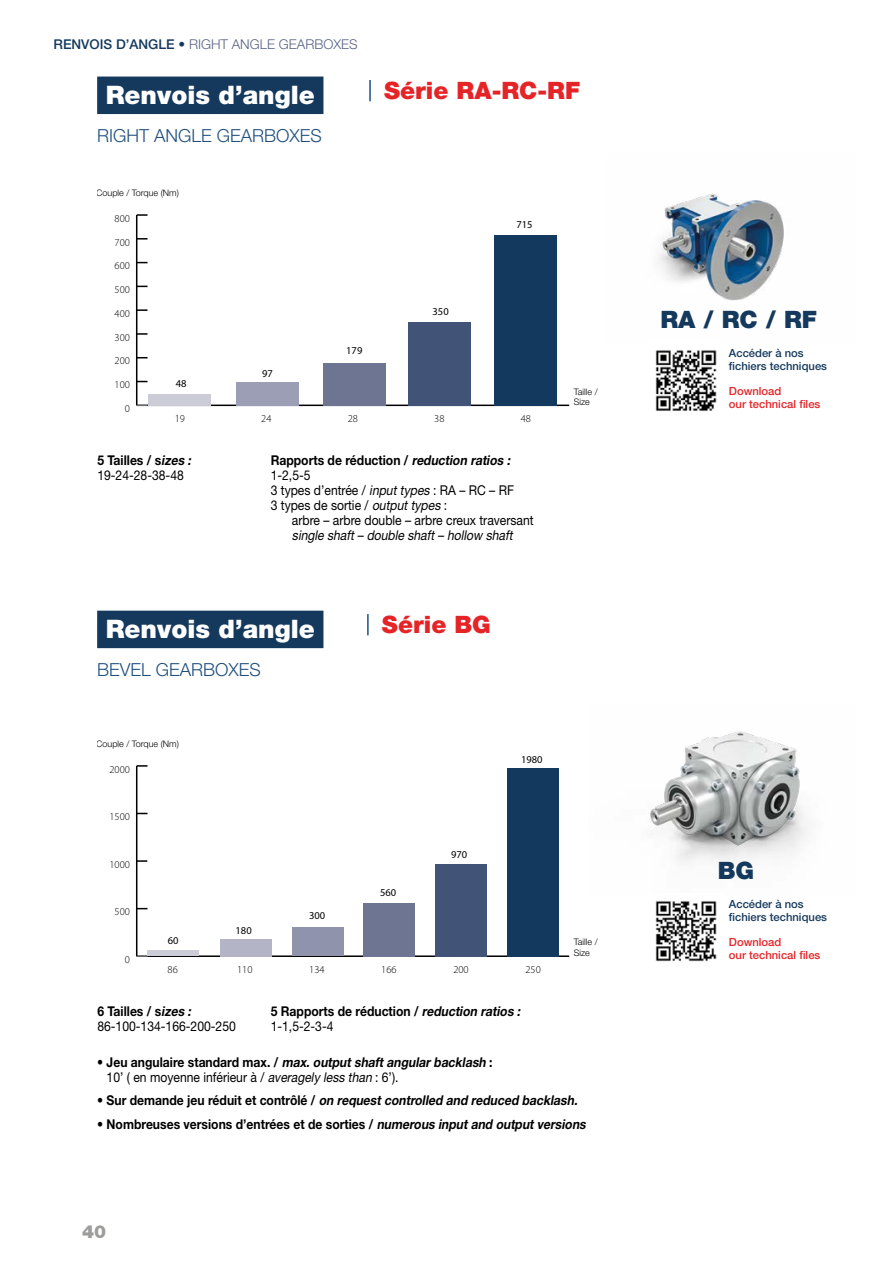
<style>
.page{position:relative;width:893px;height:1263px;background:#fff}
.page>*{position:absolute;margin:0;border:0;box-sizing:border-box;transform-origin:0 0}
.titre1-FR{font:900 25.5px "Helvetica Neue LT Std";color:#fff}
.type_produit{font:900 24px "Helvetica Neue LT Std";color:#e52428}
.type2_produit{font:900 24px "Helvetica Neue LT Std";color:#14395d}
.titre1-GB{font:300 18px "Helvetica Neue LT Std";color:#204f7e}
.t1{font:900 18px "Helvetica Neue LT Std";color:#9d9d9c}
.corps{font:13.5px/15px "Helvetica Neue LT Std";color:#000;scale:.9 1}
.corps-2{font:italic 700 13.5px/15px "Helvetica Neue LT Std";color:#000;scale:.9 1}
.corps-3{font:700 13.5px "Helvetica Neue LT Std";color:#000;scale:.9 1}
.t2{font:300 13.5px "Helvetica Neue LT Std";color:#566383}
.QRCode{font:500 11.25px/12.8px "Helvetica Neue LT Std";color:#14395d}
.QRCode-2{font:500 11.25px/12.8px "Helvetica Neue LT Std";color:#e52428}
.t3{font:300 10.5px "Myriad Pro";color:#000}
.t4{font:10.5px "Myriad Pro";color:#000}
.t5{font:300 9px/10.8px "Helvetica Neue LT Std";color:#000}
.s1{font-weight:500;color:#14395d}
.s2{font-weight:700}
.s3{font-weight:700;font-style:italic}
.s4{font-style:italic}
.s5{font-style:normal}
.s6{font-weight:400;font-style:normal}
.s7{font-weight:400}
</style>
<div class="page">
<div style="left:97px;top:77px;width:226px;height:37px;background:#14395d"></div>
<div style="left:97px;top:611px;width:226px;height:37px;background:#14395d"></div>
<hr style="left:369px;top:80px;width:2px;height:21px;background:#204f7e">
<hr style="left:367px;top:614px;width:2px;height:21px;background:#204f7e">
<img style="left:659px;top:193px;width:125px;height:108px">
<img style="left:650px;top:731px;width:157px;height:132px">
<img style="left:655px;top:350px;width:62px;height:61px">
<img style="left:655px;top:901px;width:62px;height:61px">
<hr style="left:137px;top:405px;width:432px;height:1px;background:#000">
<hr style="left:136px;top:215px;width:1px;height:190px;background:#000">
<svg style="left:136px;top:401px;width:12px;height:5px"></svg>
<svg style="left:137px;top:333px;width:11px;height:2px"></svg>
<svg style="left:137px;top:309px;width:11px;height:2px"></svg>
<svg style="left:137px;top:238px;width:11px;height:2px"></svg>
<svg style="left:137px;top:214px;width:11px;height:2px"></svg>
<div style="left:149px;top:394px;width:62px;height:11px;background:#cbccd8"></div>
<div style="left:237px;top:382px;width:62px;height:23px;background:#9b9eb4"></div>
<div style="left:323px;top:363px;width:63px;height:42px;background:#6d7593"></div>
<div style="left:408px;top:322px;width:63px;height:83px;background:#415376"></div>
<div style="left:495px;top:235px;width:62px;height:170px;background:#14395e"></div>
<hr style="left:137px;top:955px;width:432px;height:2px;background:#000">
<hr style="left:136px;top:766px;width:1px;height:190px;background:#000">
<svg style="left:136px;top:951px;width:12px;height:6px"></svg>
<svg style="left:137px;top:860px;width:10px;height:2px"></svg>
<svg style="left:137px;top:765px;width:11px;height:2px"></svg>
<div style="left:147px;top:950px;width:52px;height:6px;background:#cbccd8"></div>
<div style="left:220px;top:939px;width:52px;height:17px;background:#b3b4c6"></div>
<div style="left:292px;top:928px;width:52px;height:28px;background:#8f93ab"></div>
<div style="left:363px;top:903px;width:52px;height:53px;background:#6d7593"></div>
<div style="left:435px;top:864px;width:52px;height:92px;background:#415376"></div>
<div style="left:507px;top:768px;width:52px;height:188px;background:#14395e"></div>
<p class="t2" style="left:54px;top:36px;width:306px"><span class="s1">RENVOIS D’ANGLE •</span> RIGHT ANGLE GEARBOXES</p>
<p class="titre1-FR" style="left:106px;top:80px;width:211px">Renvois d’angle</p>
<p class="titre1-GB" style="left:97px;top:125px;width:226px">RIGHT ANGLE GEARBOXES</p>
<p class="t5" style="left:96px;top:187px;width:84px">Couple / Torque (Nm)</p>
<p class="t3" style="left:115px;top:212px;width:17px">800</p>
<p class="t3" style="left:115px;top:236px;width:17px">700</p>
<p class="t3" style="left:115px;top:259px;width:17px">600</p>
<p class="t3" style="left:115px;top:283px;width:17px">500</p>
<p class="t3" style="left:115px;top:307px;width:17px">400</p>
<p class="t3" style="left:115px;top:331px;width:17px">300</p>
<p class="t3" style="left:115px;top:355px;width:17px">200</p>
<p class="t3" style="left:115px;top:378px;width:17px">100</p>
<p class="t3" style="left:125px;top:402px;width:7px">0</p>
<p class="t4" style="left:176px;top:377px;width:12px">48</p>
<p class="t4" style="left:262px;top:367px;width:12px">97</p>
<p class="t4" style="left:346px;top:344px;width:18px">179</p>
<p class="type_produit" style="left:384px;top:76px;width:198px">Série RA-RC-RF</p>
<p class="t4" style="left:433px;top:305px;width:18px">350</p>
<p class="t4" style="left:516px;top:218px;width:18px">715</p>
<p class="t5" style="left:574px;top:386px;width:25px">Taille /<br>Size</p>
<p class="t3" style="left:175px;top:412px;width:12px">19</p>
<p class="t3" style="left:261px;top:412px;width:12px">24</p>
<p class="t3" style="left:348px;top:412px;width:12px">28</p>
<p class="t3" style="left:434px;top:412px;width:12px">38</p>
<p class="t3" style="left:521px;top:412px;width:12px">48</p>
<p class="corps" style="left:97px;top:452px;width:109px"><span class="s2">5 Tailles / s</span><span class="s3">izes:<br></span>19-24-28-38-48</p>
<p class="corps-3" style="left:271px;top:452px;width:271px">Rapports de réduction / <span class="s4">reduction ratios:</span></p>
<p class="corps" style="left:271px;top:467px;width:46px">1-2,5-5</p>
<p class="corps" style="left:271px;top:482px;width:272px">3 types d’entrée / <span class="s4">inputtypes</span>: RA – RC – RF</p>
<p class="corps" style="left:271px;top:497px;width:198px">3 types de sortie / <span class="s4">outputtypes</span>:</p>
<p class="corps" style="left:292px;top:512px;width:270px">arbre – arbre double – arbre creux traversant <span class="s4">single shaft– double shaft– hollow shaft</span></p>
<p class="titre1-FR" style="left:106px;top:614px;width:211px">Renvois d’angle</p>
<p class="titre1-GB" style="left:97px;top:659px;width:165px">BEVEL GEARBOXES</p>
<p class="t5" style="left:96px;top:738px;width:84px">Couple / Torque (Nm)</p>
<p class="t3" style="left:109px;top:763px;width:22px">2000</p>
<p class="t3" style="left:109px;top:810px;width:22px">1500</p>
<p class="t3" style="left:109px;top:858px;width:22px">1000</p>
<p class="t3" style="left:115px;top:905px;width:17px">500</p>
<p class="t3" style="left:125px;top:953px;width:7px">0</p>
<p class="t4" style="left:168px;top:933px;width:12px">60</p>
<p class="t4" style="left:236px;top:924px;width:18px">180</p>
<p class="t4" style="left:309px;top:909px;width:18px">300</p>
<p class="type_produit" style="left:382px;top:610px;width:110px">Série BG</p>
<p class="t4" style="left:380px;top:886px;width:18px">560</p>
<p class="t4" style="left:451px;top:848px;width:18px">970</p>
<p class="t4" style="left:521px;top:752px;width:23px">1980</p>
<p class="t3" style="left:168px;top:963px;width:12px">86</p>
<p class="t3" style="left:237px;top:963px;width:17px">110</p>
<p class="t3" style="left:309px;top:963px;width:17px">134</p>
<p class="t3" style="left:381px;top:963px;width:17px">166</p>
<p class="t3" style="left:453px;top:963px;width:17px">200</p>
<p class="t3" style="left:525px;top:963px;width:17px">250</p>
<p class="corps" style="left:97px;top:1003px;width:155px"><span class="s2">6 Tailles / s</span><span class="s3">izes:<br></span>86-100-134-166-200-250</p>
<p class="corps-3" style="left:271px;top:1003px;width:282px">5 Rapports de réduction / <span class="s4">reduction ratios:</span></p>
<p class="corps" style="left:271px;top:1018px;width:71px">1-1,5-2-3-4</p>
<p class="t5" style="left:574px;top:937px;width:25px">Taille /<br>Size</p>
<p class="corps-2" style="left:107px;top:1054px;width:430px;text-indent:-9px"><span class="s5">• J e u a n g u l a i re st a n d a rd m a x . /</span> max.outputshaftangularbacklash <span class="s5">:<br></span><span class="s6">10’ ( en moyenne inférieur à /</span> <span class="s7">averagely less than</span><span class="s6">: 6’).</span></p>
<p class="corps-2" style="left:97px;top:1093px;width:538px"><span class="s5">• S u r d e m a n d e j e u ré d u i t e t c o n t r ô l é /</span> on requestcontrolled and reduced backlash.</p>
<p class="corps-3" style="left:97px;top:1116px;width:547px">• Nombreuses versions d’entrées et de sorties / <span class="s4">numerous inputand outputversions</span></p>
<h3 class="t1" style="left:82px;top:1220px;width:26px">40</h3>
<p class="type2_produit" style="left:660px;top:305px;width:158px">RA / RC / RF</p>
<p class="QRCode" style="left:729px;top:346px;width:100px">Accéder à nos fichiers techniques</p>
<p class="QRCode-2" style="left:729px;top:385px;width:93px">Download<br>our technical files</p>
<p class="type2_produit" style="left:718px;top:856px;width:38px">BG</p>
<p class="QRCode" style="left:729px;top:897px;width:100px">Accéder à nos fichiers techniques</p>
<p class="QRCode-2" style="left:729px;top:935px;width:93px">Download<br>our technical files</p>
</div>
